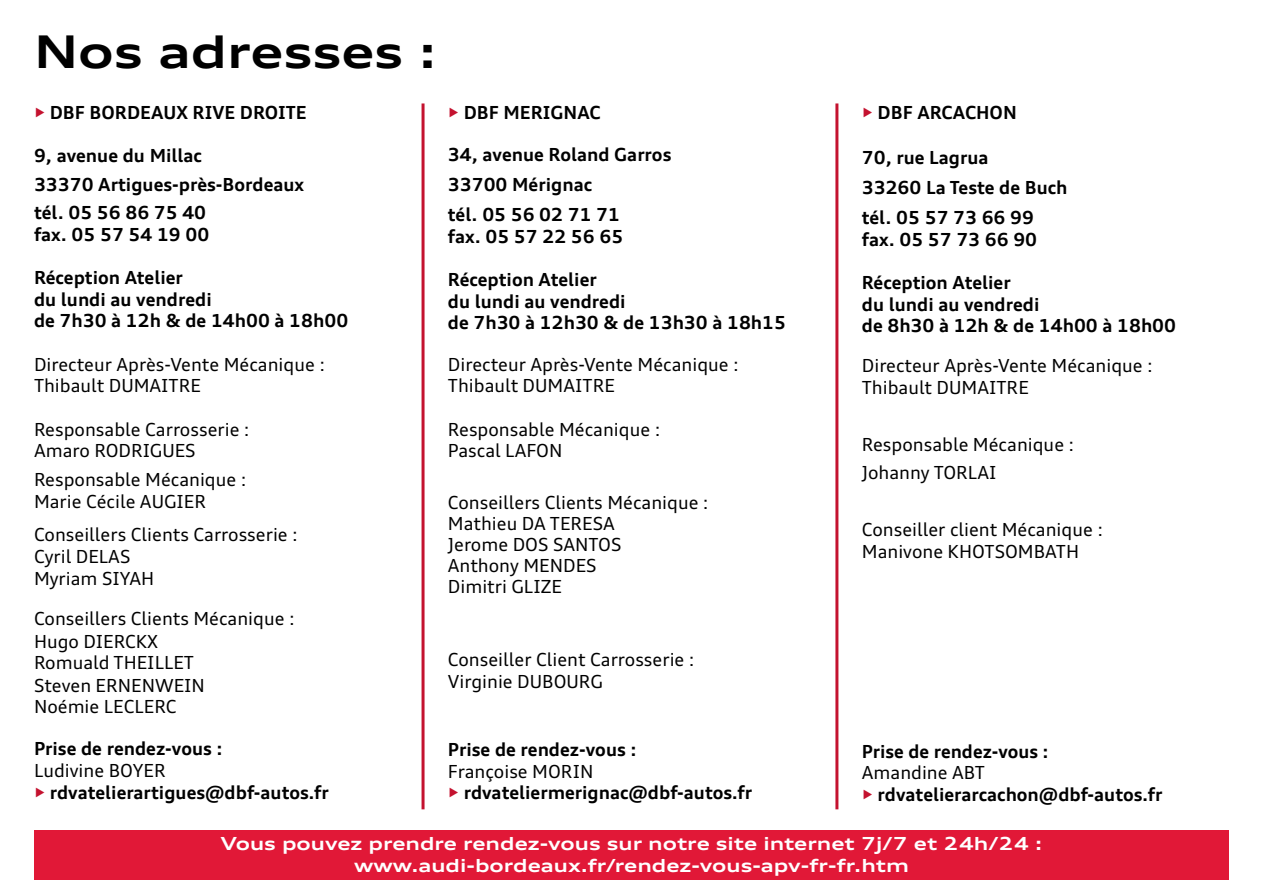
<style>
.page{position:relative;width:1263px;height:893px;background:#fff}
.page>*{position:absolute;margin:0;border:0;box-sizing:border-box;transform-origin:0 0}
.t1{font:700 expanded 45px "Audi Type";color:#000}
.t2{font:18px/21.6px "Audi Type";color:#000}
.t3{font:700 18px/21.6px "Audi Type";color:#000}
.t4{font:700 expanded 18px/21.6px "Audi Type";color:#fff;text-align:center}
.s1{color:#c4122f}
</style>
<div class="page">
<hr style="left:421px;top:103px;width:3px;height:706px;background:#c4122f">
<hr style="left:835px;top:103px;width:3px;height:706px;background:#c4122f">
<div style="left:34px;top:831px;width:1195px;height:49px;background:#e11837"></div>
<h1 class="t1" style="left:34px;top:24px;width:404px">Nos adresses :</h1>
<p class="t3" style="left:34px;top:102px;width:274px"><span class="s1">•</span> DBF BORDEAUX RIVE DROITE</p>
<p class="t3" style="left:34px;top:142px;width:272px;line-height:28.5px">9, avenue du Millac<br>33370 Artigues-près-Bordeaux tél. 05 56 86 75 40</p>
<p class="t3" style="left:34px;top:224px;width:177px">fax. 05 57 54 19 00</p>
<p class="t3" style="left:34px;top:267px;width:316px">Réception Atelier<br>du lundi au vendredi<br>de 7h30 à 12h &amp; de 14h00 à 18h00</p>
<p class="t2" style="left:34px;top:353px;width:293px">Directeur Après-Vente Mécanique :<br>Thibault DUMAITRE</p>
<p class="t2" style="left:34px;top:418px;width:217px">Responsable Carrosserie :<br>Amaro RODRIGUES</p>
<p class="t2" style="left:34px;top:469px;width:214px">Responsable Mécanique :<br>Marie Cécile AUGIER</p>
<p class="t2" style="left:34px;top:524px;width:265px">Conseillers Clients Carrosserie :<br>Cyril DELAS<br>Myriam SIYAH</p>
<p class="t2" style="left:34px;top:607px;width:262px">Conseillers Clients Mécanique :<br>Hugo DIERCKX<br>Romuald THEILLET<br>Steven ERNENWEIN<br>Noémie LECLERC</p>
<p class="t3" style="left:34px;top:738px;width:190px">Prise de rendez-vous :</p>
<p class="t2" style="left:34px;top:759px;width:133px">Ludivine BOYER</p>
<p class="t3" style="left:34px;top:781px;width:296px"><span class="s1">•</span> rdvatelierartigues@dbf-autos.fr</p>
<p class="t3" style="left:448px;top:102px;width:154px"><span class="s1">•</span> DBF MERIGNAC</p>
<p class="t3" style="left:448px;top:140px;width:225px;line-height:30px">34, avenue Roland Garros<br>33700 Mérignac<br>tél. 05 56 02 71 71</p>
<p class="t3" style="left:448px;top:225px;width:177px">fax. 05 57 22 56 65</p>
<p class="t3" style="left:448px;top:269px;width:340px">Réception Atelier<br>du lundi au vendredi<br>de 7h30 à 12h30 &amp; de 13h30 à 18h15</p>
<p class="t2" style="left:448px;top:353px;width:293px">Directeur Après-Vente Mécanique :<br>Thibault DUMAITRE</p>
<p class="t2" style="left:448px;top:418px;width:214px">Responsable Mécanique :<br>Pascal LAFON</p>
<p class="t2" style="left:448px;top:491px;width:262px;line-height:21.1px">Conseillers Clients Mécanique :<br>Mathieu DA TERESA<br>Jerome DOS SANTOS<br>Anthony MENDES<br>Dimitri GLIZE</p>
<p class="t2" style="left:448px;top:648px;width:248px">Conseiller Client Carrosserie :<br>Virginie DUBOURG</p>
<p class="t3" style="left:448px;top:738px;width:190px">Prise de rendez-vous :</p>
<p class="t2" style="left:448px;top:760px;width:147px">Françoise MORIN</p>
<p class="t3" style="left:448px;top:782px;width:306px"><span class="s1">•</span> rdvateliermerignac@dbf-autos.fr</p>
<p class="t3" style="left:862px;top:102px;width:157px"><span class="s1">•</span> DBF ARCACHON</p>
<p class="t3" style="left:862px;top:143px;width:207px;line-height:30px">70, rue Lagrua<br>33260 La Teste de Buch tél. 05 57 73 66 99</p>
<p class="t3" style="left:862px;top:228px;width:177px">fax. 05 57 73 66 90</p>
<p class="t3" style="left:862px;top:272px;width:316px">Réception Atelier<br>du lundi au vendredi<br>de 8h30 à 12h &amp; de 14h00 à 18h00</p>
<p class="t2" style="left:862px;top:354px;width:293px">Directeur Après-Vente Mécanique :<br>Thibault DUMAITRE</p>
<p class="t2" style="left:862px;top:430px;width:214px;line-height:28.5px">Responsable Mécanique :<br>Johanny TORLAI</p>
<p class="t2" style="left:862px;top:519px;width:243px">Conseiller client Mécanique :<br>Manivone KHOTSOMBATH</p>
<p class="t3" style="left:862px;top:740px;width:188px">Prise de rendez-vous :</p>
<p class="t2" style="left:862px;top:762px;width:125px">Amandine ABT</p>
<p class="t3" style="left:862px;top:783px;width:302px"><span class="s1">•</span> rdvatelierarcachon@dbf-autos.fr</p>
<p class="t4" style="left:221px;top:833px;width:823px">Vous pouvez prendre rendez-vous sur notre site internet 7j/7 et 24h/24 : www.audi-bordeaux.fr/rendez-vous-apv-fr-fr.htm</p>
</div>
